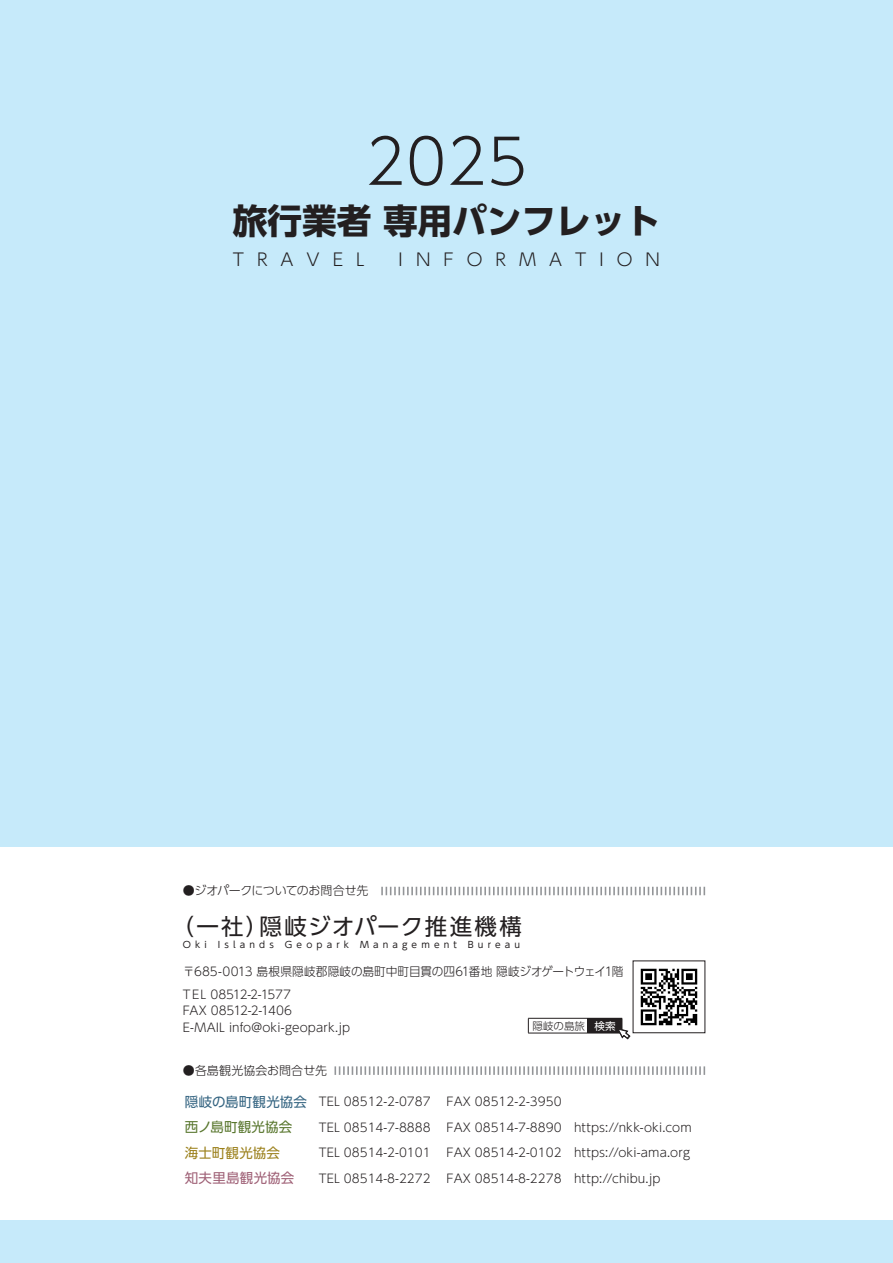
<style>
.page{position:relative;width:893px;height:1263px;background:#fff}
.page>*{position:absolute;margin:0;border:0;box-sizing:border-box;transform-origin:0 0}
.t1{font:300 61.5px "UD Shin Go Pr 6 N";color:#231f20}
.t2{font:700 34.65px "UD Shin Go Pr 6 N";color:#231f20}
.t3{font:22.5px "UD Shin Go Pr 6";letter-spacing:.08em;color:#231f20}
.t4{font:300 17.25px "UD Shin Go Pr 6 N";letter-spacing:.75em;color:#231f20}
.t5{font:13.5px "UD Shin Go Pr 6";letter-spacing:.005em;color:#58762d}
.t6{font:13.5px "UD Shin Go Pr 6";letter-spacing:.015em;color:#9e5f75}
.t7{font:13.5px "UD Shin Go Pr 6";letter-spacing:.005em;color:#9b801b}
.t8{font:300 12px/22.5px "UD Shin Go Pr 6";color:#231f20}
.t9{font:300 12px "UD Shin Go Pr 6";letter-spacing:-.025em;color:#231f20}
.t10{font:300 10.5px "UD Shin Go Pr 6";color:#231f20}
.t11{font:9px "UD Shin Go Pr 6";letter-spacing:.46em;color:#231f20}
.s1{font-weight:400;color:#fff}
.s2{font-weight:400;font-size:13.5px;color:#346481}
</style>
<div class="page">
<div style="left:0;top:0;width:893px;height:846px;background:#c6eafa"></div>
<div style="left:0;top:1221px;width:893px;height:42px;background:#c6eafa"></div>
<img style="left:640px;top:968px;width:58px;height:58px">
<div style="left:588px;top:1018px;width:34px;height:15px;background:#231f20"></div>
<svg style="left:587px;top:1019px;width:1px;height:14px"></svg>
<hr style="left:528px;top:1018px;width:60px;height:1px;background:#231f20">
<svg style="left:528px;top:1018px;width:1px;height:15px"></svg>
<hr style="left:528px;top:1033px;width:60px;height:1px;background:#231f20">
<hr style="left:588px;top:1033px;width:34px;height:1px;background:#231f20">
<svg style="left:616px;top:1018px;width:15px;height:22px"></svg>
<svg style="left:334px;top:1066px;width:371px;height:9px"></svg>
<svg style="left:381px;top:887px;width:324px;height:8px"></svg>
<h1 class="t1" style="left:365px;top:112px;width:164px">2025</h1>
<h2 class="t2" style="left:233px;top:193px;width:429px">旅行業者 専用パンフレット</h2>
<h3 class="t4" style="left:233px;top:245px;width:133px">TRAVEL</h3>
<h3 class="t4" style="left:398px;top:245px;width:263px">INFORMATION</h3>
<p class="t9" style="left:183px;top:880px;width:187px">●ジオパークについてのお問合せ先</p>
<h3 class="t3" style="left:172px;top:908px;width:352px">（一社）隠岐ジオパーク推進機構</h3>
<p class="t11" style="left:183px;top:937px;width:339px">Oki Islands Geopark Management Bureau</p>
<p class="t8" style="left:183px;top:960px;width:442px">〒685-0013 島根県隠岐郡隠岐の島町中町目貫の四61番地 隠岐ジオゲートウェイ1階<br>TEL 08512-2-1577　　</p>
<p class="t8" style="left:183px;top:1002px;width:169px;line-height:16.5px">FAX 08512-2-1406　　　<br>E-MAIL info@oki-geopark.jp</p>
<p class="t10" style="left:533px;top:1017px;width:85px">隠岐の島旅 <span class="s1">検索</span></p>
<p class="t8" style="left:183px;top:1058px;width:146px">●各島観光協会お問合せ先</p>
<p class="t8" style="left:185px;top:1090px;width:247px"><span class="s2">隠岐の島町観光協会</span> TEL 08512-2-0787</p>
<p class="t8" style="left:446px;top:1090px;width:117px">FAX 08512-2-3950</p>
<p class="t5" style="left:185px;top:1116px;width:109px">西ノ島町観光協会</p>
<p class="t8" style="left:319px;top:1115px;width:113px">TEL 08514-7-8888</p>
<p class="t8" style="left:446px;top:1115px;width:247px">FAX 08514-7-8890 https://nkk-oki.com</p>
<p class="t7" style="left:185px;top:1142px;width:97px">海士町観光協会</p>
<p class="t8" style="left:319px;top:1141px;width:113px">TEL 08514-2-0101</p>
<p class="t8" style="left:446px;top:1141px;width:245px">FAX 08514-2-0102 https://oki-ama.org</p>
<p class="t6" style="left:185px;top:1167px;width:111px">知夫里島観光協会</p>
<p class="t8" style="left:319px;top:1166px;width:113px">TEL 08514-8-2272</p>
<p class="t8" style="left:446px;top:1166px;width:215px">FAX 08514-8-2278 http://chibu.jp</p>
</div>
